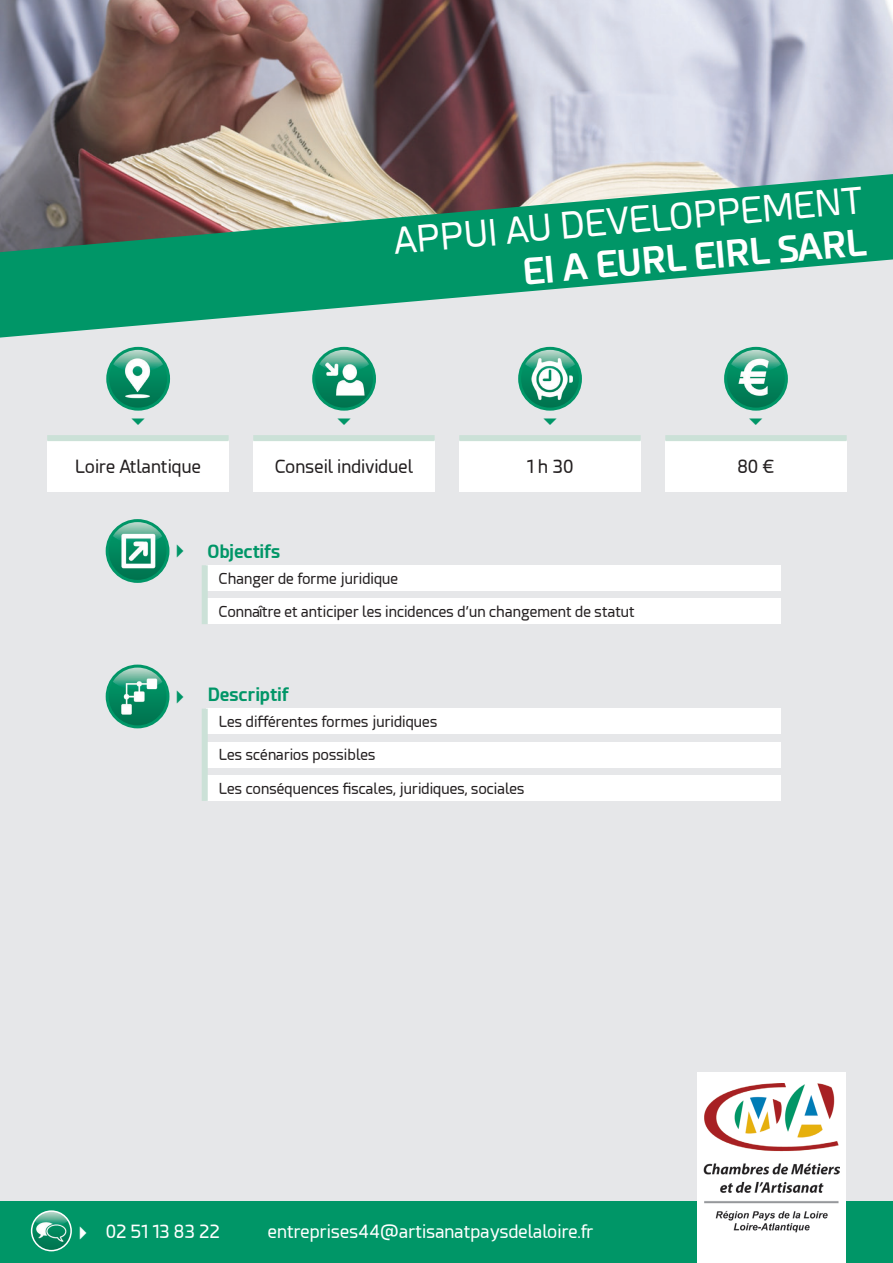
<style>
.page{position:relative;width:893px;height:1263px;background:#fff}
.page>*{position:absolute;margin:0;border:0;box-sizing:border-box;transform-origin:0 0}
.t1{font:36px "Esphimere";color:#fff}
.t2{font:700 36px "Esphimere";color:#fff}
.t3{font:18px "Esphimere";color:#fff}
.t4{font:18px "Esphimere";color:#231f20}
.t5{font:700 18px "Esphimere";color:#009667}
.t6{font:15px "Esphimere";color:#231f20}
</style>
<div class="page">
<div style="left:0;top:218px;width:893px;height:1045px;background:#e6e7e9"></div>
<div style="left:0;top:1201px;width:893px;height:62px;background:#009667"></div>
<img style="left:0;top:0;width:893px;height:174px">
<svg style="left:0;top:174px;width:893px;height:164px;fill:#009667"></svg>
<div style="left:206px;top:565px;width:574px;height:26px;background:#fff"></div>
<div style="left:206px;top:599px;width:574px;height:25px;background:#fff"></div>
<div style="left:206px;top:709px;width:574px;height:25px;background:#fff"></div>
<div style="left:206px;top:742px;width:574px;height:25px;background:#fff"></div>
<div style="left:206px;top:775px;width:574px;height:26px;background:#fff"></div>
<img style="left:108px;top:348px;width:61px;height:61px;border-radius:30px">
<div style="left:106px;top:347px;width:64px;height:64px;border:3px solid #009667;border-radius:50%"></div>
<img style="left:314px;top:348px;width:60px;height:61px;border-radius:30px">
<div style="left:312px;top:347px;width:64px;height:64px;border:3px solid #009667;border-radius:50%"></div>
<img style="left:520px;top:348px;width:60px;height:61px;border-radius:30px">
<div style="left:518px;top:347px;width:64px;height:64px;border:3px solid #009667;border-radius:50%"></div>
<img style="left:726px;top:348px;width:60px;height:61px;border-radius:30px">
<div style="left:724px;top:347px;width:64px;height:64px;border:3px solid #009667;border-radius:50%"></div>
<div style="left:47px;top:440px;width:182px;height:52px;background:#fff"></div>
<div style="left:253px;top:440px;width:182px;height:52px;background:#fff"></div>
<div style="left:459px;top:440px;width:182px;height:52px;background:#fff"></div>
<div style="left:665px;top:440px;width:182px;height:52px;background:#fff"></div>
<img style="left:32px;top:1211px;width:39px;height:39px;border-radius:20px">
<div style="left:31px;top:1210px;width:41px;height:41px;border:2px solid #fff;border-radius:50%"></div>
<div style="left:202px;top:565px;width:6px;height:59px;background:#cbe1d7"></div>
<div style="left:202px;top:709px;width:6px;height:92px;background:#cbe1d7"></div>
<div style="left:665px;top:435px;width:182px;height:6px;background:#cbe1d7"></div>
<div style="left:459px;top:435px;width:182px;height:6px;background:#cbe1d7"></div>
<div style="left:253px;top:435px;width:182px;height:6px;background:#cbe1d7"></div>
<div style="left:47px;top:435px;width:182px;height:6px;background:#cbe1d7"></div>
<img style="left:107px;top:521px;width:61px;height:60px;border-radius:30px">
<div style="left:106px;top:519px;width:63px;height:64px;border:3px solid #009667;border-radius:50%"></div>
<img style="left:107px;top:666px;width:61px;height:61px;border-radius:30px">
<div style="left:106px;top:665px;width:63px;height:63px;border:3px solid #009667;border-radius:50%"></div>
<div style="left:697px;top:1073px;width:149px;height:190px;background:#fff"></div>
<img style="left:703px;top:1083px;width:136px;height:150px">
<h1 class="t1" style="left:392px;top:221px;width:472px;rotate:-5deg">APPUI AU DEVELOPPEMENT</h1>
<h1 class="t2" style="left:521px;top:250px;width:346px;rotate:-5deg">EI A EURL EIRL SARL</h1>
<p class="t4" style="left:75px;top:456px;width:127px">Loire Atlantique</p>
<p class="t4" style="left:275px;top:456px;width:139px">Conseil individuel</p>
<p class="t4" style="left:527px;top:456px;width:48px">1 h 30</p>
<p class="t4" style="left:737px;top:456px;width:39px">80 €</p>
<p class="t5" style="left:208px;top:540px;width:74px">Objectifs</p>
<p class="t6" style="left:219px;top:570px;width:181px">Changer de forme juridique</p>
<p class="t6" style="left:219px;top:603px;width:417px">Connaître et anticiper les incidences d’un changement de statut</p>
<p class="t5" style="left:208px;top:683px;width:83px">Descriptif</p>
<p class="t6" style="left:219px;top:713px;width:220px">Les différentes formes juridiques</p>
<p class="t6" style="left:219px;top:746px;width:158px">Les scénarios possibles</p>
<p class="t6" style="left:219px;top:780px;width:307px">Les conséquences fiscales, juridiques, sociales</p>
<p class="t3" style="left:106px;top:1222px;width:116px">02 51 13 83 22</p>
<p class="t3" style="left:268px;top:1222px;width:327px">entreprises44@artisanatpaysdelaloire.fr</p>
</div>
